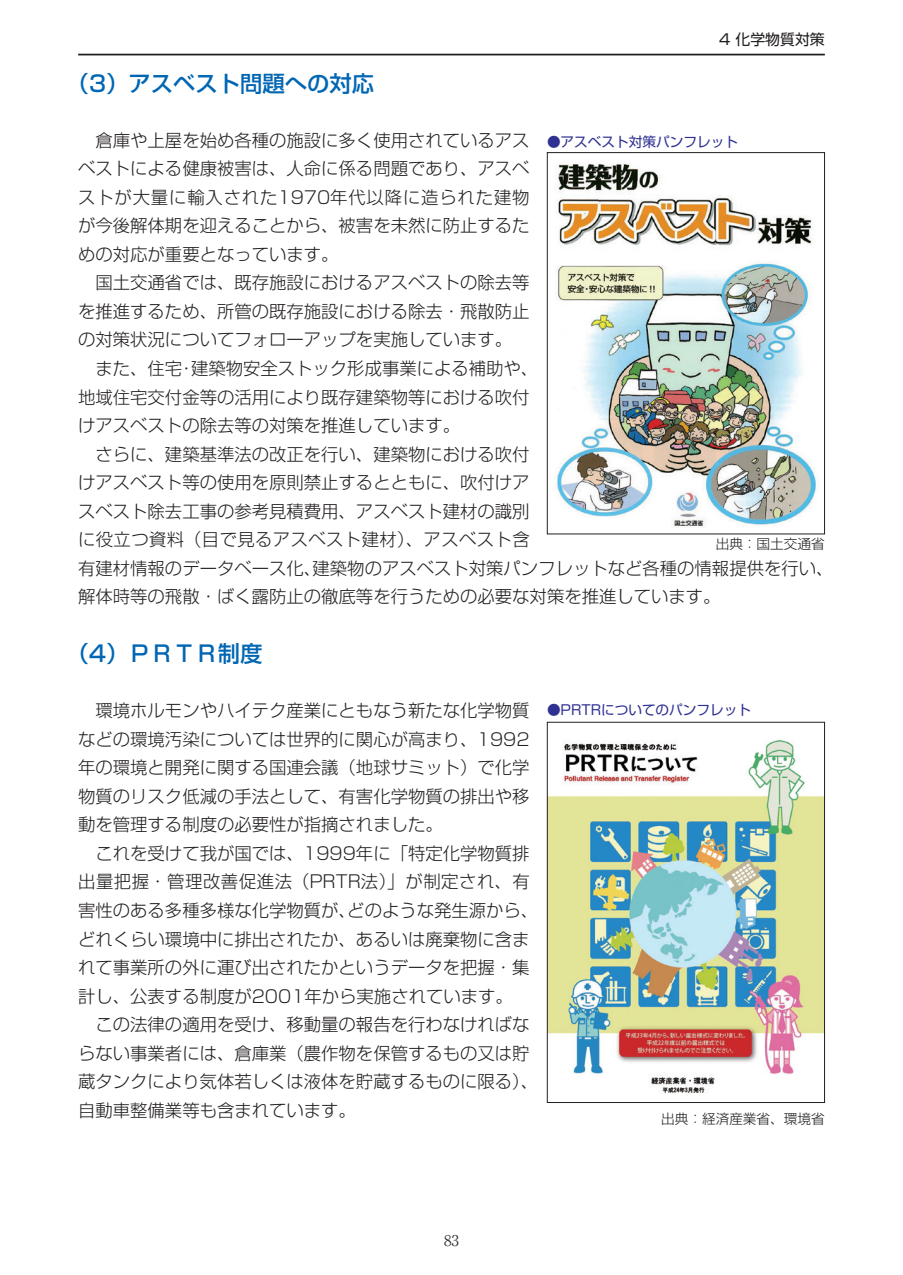
<style>
.page{position:relative;width:903px;height:1275px;background:#fff}
.page>*{position:absolute;margin:0;border:0;box-sizing:border-box;transform-origin:0 0}
._3__1{font:500 22.4px "Shin Go Pr 6";color:#0166b3}
.本文{font:300 17.32px/28.5px "Shin Go Pr 6";color:#231f20}
.t1{font:14.88px "Shin Go Pr 6";color:#231f20}
.t2{font:300 14.88px "Ryumin Pr 6";color:#231f20}
.キャプ{font:13.65px "Shin Go Pr 6";color:#2e3092}
.出典_資料{font:300 13.65px "Shin Go Pr 6";color:#231f20}
</style>
<div class="page">
<img style="left:555px;top:163px;width:262px;height:364px">
<div style="left:547px;top:152px;width:278px;height:382px;border:1px solid #231f20"></div>
<img style="left:549px;top:739px;width:274px;height:354px">
<div style="left:547px;top:722px;width:278px;height:381px;border:1px solid #231f20"></div>
<hr style="left:78px;top:54px;width:747px;height:1px;background:#231f20">
<p class="t1" style="left:719px;top:27px;width:107px">4 化学物質対策</p>
<p class="_3__1" style="left:67px;top:65px;width:309px">（3）アスベスト問題への対応</p>
<p class="本文" style="left:78px;top:124px;width:453px;text-align:justify;text-indent:17px">倉庫や上屋を始め各種の施設に多く使用されているアスベストによる健康被害は、人命に係る問題であり、アスベストが大量に輸入された1970年代以降に造られた建物が今後解体期を迎えることから、被害を未然に防止するための対応が重要となっています。</p>
<p class="本文" style="left:78px;top:267px;width:453px;text-align:justify;text-indent:17px">国土交通省では、既存施設におけるアスベストの除去等を推進するため、所管の既存施設における除去・飛散防止の対策状況についてフォローアップを実施しています。</p>
<p class="本文" style="left:78px;top:353px;width:462px;text-indent:17px">また、住宅・建築物安全ストック形成事業による補助や、地域住宅交付金等の活用により既存建築物等における吹付けアスベストの除去等の対策を推進しています。</p>
<p class="本文" style="left:78px;top:438px;width:757px;text-indent:17px">さらに、建築基準法の改正を行い、建築物における吹付<br>けアスベスト等の使用を原則禁止するとともに、吹付けア<br>スベスト除去工事の参考見積費用、アスベスト建材の識別<br>に役立つ資料（目で見るアスベスト建材）、アスベスト含<br>有建材情報のデータベース化、建築物のアスベスト対策パンフレットなど各種の情報提供を行い、解体時等の飛散・ばく露防止の徹底等を行うための必要な対策を推進しています。</p>
<p class="_3__1" style="left:67px;top:635px;width:197px">（4）ＰＲＴＲ制度</p>
<p class="本文" style="left:78px;top:695px;width:453px;text-align:justify;text-indent:17px">環境ホルモンやハイテク産業にともなう新たな化学物質などの環境汚染については世界的に関心が高まり、1992年の環境と開発に関する国連会議（地球サミット）で化学物質のリスク低減の手法として、有害化学物質の排出や移動を管理する制度の必要性が指摘されました。</p>
<p class="本文" style="left:78px;top:837px;width:462px;text-indent:17px">これを受けて我が国では、1999年に「特定化学物質排出量把握・管理改善促進法（PRTR法）」が制定され、有害性のある多種多様な化学物質が、どのような発生源から、どれくらい環境中に排出されたか、あるいは廃棄物に含まれて事業所の外に運び出されたかというデータを把握・集計し、公表する制度が2001年から実施されています。</p>
<p class="本文" style="left:78px;top:1009px;width:462px;text-indent:17px">この法律の適用を受け、移動量の報告を行わなければならない事業者には、倉庫業（農作物を保管するもの又は貯蔵タンクにより気体若しくは液体を貯蔵するものに限る）、自動車整備業等も含まれています。</p>
<p class="キャプ" style="left:547px;top:131px;width:192px">●アスベスト対策パンフレット</p>
<p class="出典_資料" style="left:716px;top:533px;width:111px">出典：国土交通省</p>
<p class="キャプ" style="left:547px;top:698px;width:206px">●PRTRについてのパンフレット</p>
<p class="出典_資料" style="left:661px;top:1107px;width:165px">出典：経済産業省、環境省</p>
<p class="t2" style="left:444px;top:1229px;width:16px">83</p>
</div>
